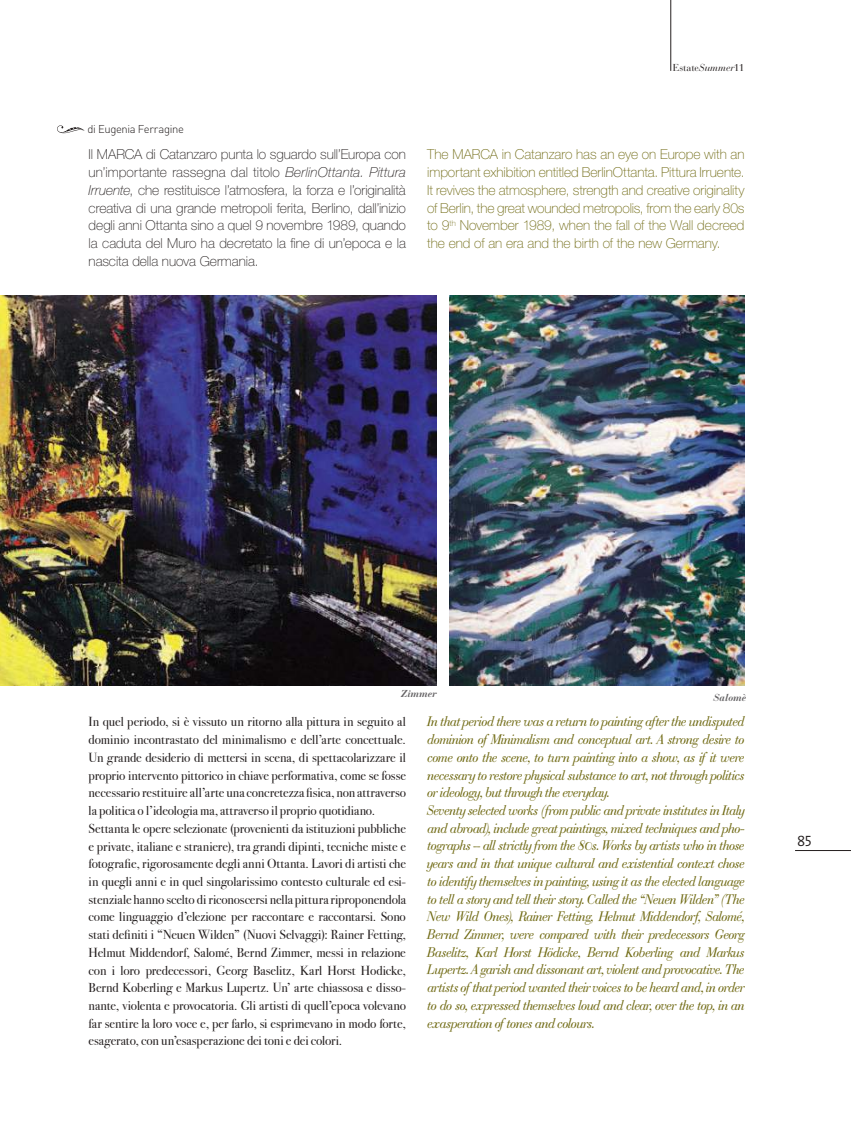
<style>
.page{position:relative;width:851px;height:1134px;background:#fff}
.page>*{position:absolute;margin:0;border:0;box-sizing:border-box;transform-origin:0 0}
.t1{font:15px "The Mix Semi Light Caps";color:#241f1f}
.t2{font:italic 13.75px/17.8px "Bodoni Classic Ad";letter-spacing:-.03em;color:#6f6912}
.t3{font:100 13.75px/17.8px "Helvetica Neue LT Std";letter-spacing:-.005em;color:#241f1f;text-align:justify}
.t4{font:100 13.75px/17.8px "Helvetica Neue LT Std";letter-spacing:-.005em;color:#6f6912;text-align:justify}
.t5{font:13.12px/17.8px "Bodoni Svty Two ITCTT Book";letter-spacing:-.005em;color:#241f1f}
.t6{font:300 11.25px "DIN";letter-spacing:-.03em;color:#241f1f}
.t7{font:10px "Bauer Bodoni Std";letter-spacing:-.01em;color:#241f1f}
.t8{font:italic 700 10px "Bodoni Classic Ad";letter-spacing:.02em;color:#656365}
.s1{font-style:italic}
</style>
<div class="page">
<hr style="left:670px;top:0;width:1px;height:71px;background:#241f1f">
<hr style="left:795px;top:850px;width:55px;height:1px;background:#241f1f">
<img style="left:0;top:296px;width:436px;height:389px">
<img style="left:450px;top:295px;width:294px;height:390px">
<svg style="left:57px;top:125px;width:27px;height:8px"></svg>
<p class="t6" style="left:88px;top:122px;width:98px">di Eugenia Ferragine</p>
<p class="t7" style="left:672px;top:62px;width:73px">Estate<span class="s1">Summer</span>11</p>
<p class="t3" style="left:89px;top:146px;width:319px">Il MARCA di Catanzaro punta lo sguardo sull’Europa con un’importante rassegna dal titolo <span class="s1">BerlinOttanta. Pittura Irruente</span>, che restituisce l’atmosfera, la forza e l’originalità creativa di una grande metropoli ferita, Berlino, dall’inizio degli anni Ottanta sino a quel 9 novembre 1989, quando la caduta del Muro ha decretato la fine di un’epoca e la nascita della nuova Germania.</p>
<p class="t4" style="left:427px;top:146px;width:319px">The MARCA in Catanzaro has an eye on Europe with an important exhibition entitled BerlinOttanta. Pittura Irruente.<br>It revives the atmosphere, strength and creative originality of Berlin, the great wounded metropolis, from the early 80s to 9<sup>th</sup> November 1989, when the fall of the Wall decreed the end of an era and the birth of the new Germany.</p>
<p class="t8" style="left:401px;top:687px;width:38px">Zimmer</p>
<p class="t8" style="left:713px;top:691px;width:35px">Salomè</p>
<p class="t5" style="left:89px;top:712px;width:319px">In quel periodo, si è vissuto un ritorno alla pittura in seguito al dominio incontrastato del minimalismo e dell’arte concettuale.<br>Un grande desiderio di mettersi in scena, di spettacolarizzare il proprio intervento pittorico in chiave performativa, come se fosse necessario restituire all’arte una concretezza fisica, non attraverso la politica o l’ideologia ma, attraverso il proprio quotidiano.<br>Settanta le opere selezionate (provenienti da istituzioni pubbliche e private, italiane e straniere), tra grandi dipinti, tecniche miste e fotografie, rigorosamente degli anni Ottanta. Lavori di artisti che in quegli anni e in quel singolarissimo contesto culturale ed esi&shy;stenziale hanno scelto di riconoscersi nella pittura riproponendola come linguaggio d’elezione per raccontare e raccontarsi. Sono stati definiti i “Neuen Wilden” (Nuovi Selvaggi): Rainer Fetting, Helmut Middendorf, Salomé, Bernd Zimmer, messi in relazione con i loro predecessori, Georg Baselitz, Karl Horst Hodicke, Bernd Koberling e Markus Lupertz. Un’ arte chiassosa e disso&shy;nante, violenta e provocatoria. Gli artisti di quell’epoca volevano far sentire la loro voce e, per farlo, si esprimevano in modo forte, esagerato, con un’esasperazione dei toni e dei colori.</p>
<p class="t2" style="left:427px;top:713px;width:319px">In that period there was a return to painting after the undisputed dominion of Minimalism and conceptual art. A strong desire to come onto the scene, to turn painting into a show, as if it were necessary to restore physical substance to art, not through politics or ideology, but through the everyday.<br>Seventy selected works (from public and private institutes in Italy and abroad), include great paintings, mixed techniques and pho&shy;tographs – all strictly from the 80s. Works by artists who in those years and in that unique cultural and existential context chose to identify themselves in painting, using it as the elected language to tell a story and tell their story. Called the “Neuen Wilden” (The New Wild Ones), Rainer Fetting, Helmut Middendorf, Salomé, Bernd Zimmer, were compared with their predecessors Georg Baselitz, Karl Horst Hödicke, Bernd Koberling and Markus Lupertz. A garish and dissonant art, violent and provocative. The artists of that period wanted their voices to be heard and, in order to do so, expressed themselves loud and clear, over the top, in an exasperation of tones and colours.</p>
<p class="t1" style="left:796px;top:828px;width:16px">85</p>
</div>
